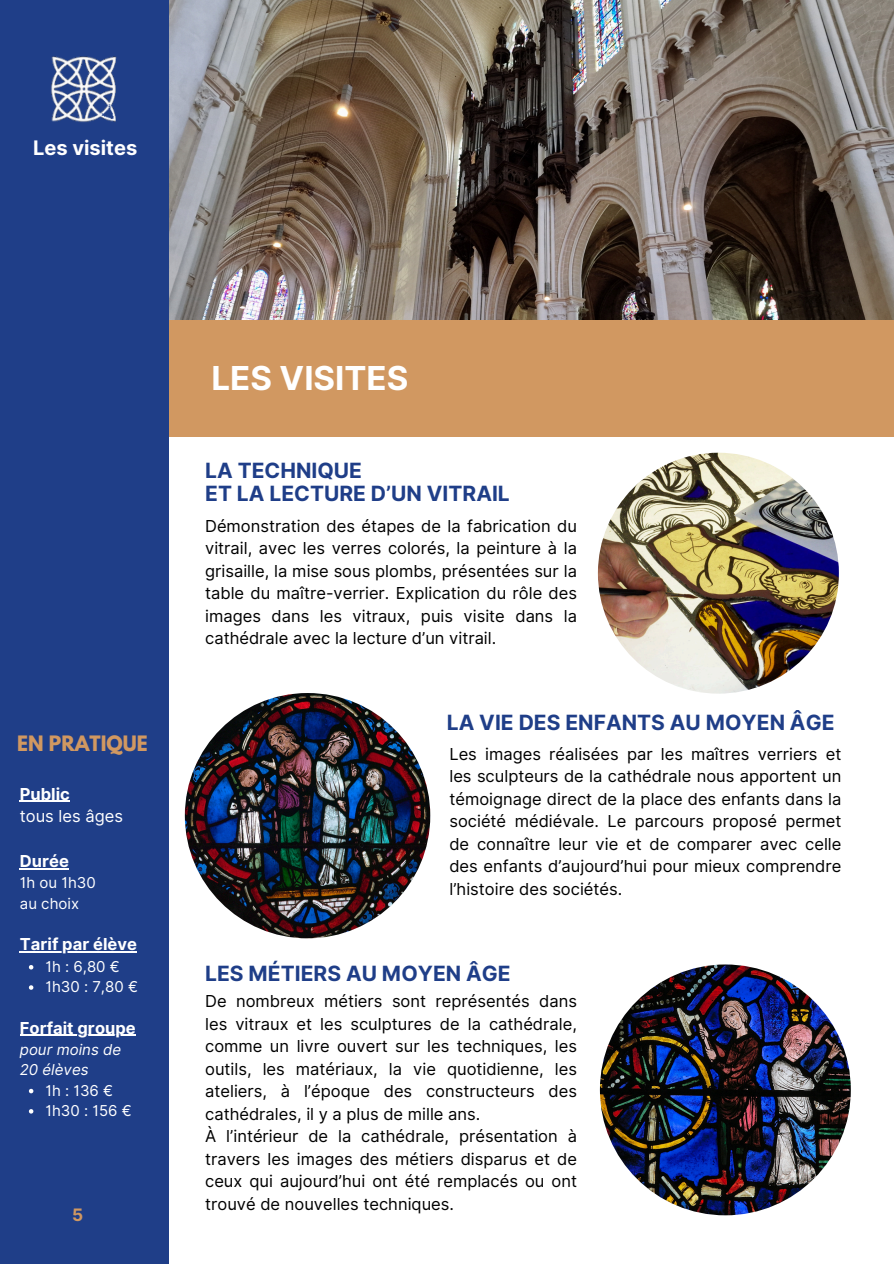
<style>
.page{position:relative;width:894px;height:1264px;background:#fff}
.page>*{position:absolute;margin:0;border:0;box-sizing:border-box;transform-origin:0 0}
.t1{font:700 33px "Inter";color:#fff}
.t2{font:700 21px/23.7px "Inter";color:#1f3e88}
.t3{font:700 19.95px "Inter";color:#fff}
.t4{font:19.95px "Inter";color:#fff}
.t5{font:700 18.75px "League Spartan";color:#d19861}
.t6{font:700 17.1px "Inter";color:#d19861}
.t7{font:16.5px/22.5px "Inter";color:#000;text-align:justify}
.t8{font:700 16.5px "Inter";color:#fff}
.t9{font:16.5px "Inter";color:#fff}
.t10{font:15px "Inter";color:#fff}
.t11{font:italic 15px "Inter";color:#fff}
</style>
<div class="page">
<img style="left:168px;top:0;width:725px;height:320px">
<div style="left:138px;top:320px;width:755px;height:116px;background:#d19861"></div>
<img style="left:185px;top:693px;width:245px;height:245px;border-radius:50%">
<img style="left:597px;top:453px;width:241px;height:240px;border-radius:50%">
<div style="left:0;top:0;width:168px;height:1263px;background:#1f3e88"></div>
<hr style="left:20px;top:800px;width:50px;height:1px;background:#fff">
<hr style="left:20px;top:868px;width:49px;height:1px;background:#fff">
<hr style="left:20px;top:951px;width:117px;height:1px;background:#fff">
<svg style="left:29px;top:965px;width:4px;height:4px"></svg>
<svg style="left:29px;top:985px;width:4px;height:4px"></svg>
<hr style="left:20px;top:1034px;width:116px;height:1px;background:#fff">
<svg style="left:29px;top:1088px;width:4px;height:5px"></svg>
<svg style="left:29px;top:1109px;width:4px;height:4px"></svg>
<img style="left:599px;top:964px;width:251px;height:251px;border-radius:50%">
<h2 class="t3" style="left:33px;top:136px;width:106px">Les visites</h2>
<p class="t4" style="left:58px;top:137px;width:64px">Visites</p>
<p class="t5" style="left:17px;top:734px;width:132px">EN PRATIQUE</p>
<p class="t8" style="left:20px;top:783px;width:52px">Public</p>
<h6 class="t9" style="left:20px;top:806px;width:104px">tous les âges</h6>
<p class="t8" style="left:20px;top:851px;width:51px">Durée</p>
<p class="t10" style="left:20px;top:874px;width:77px">1h ou 1h30</p>
<p class="t10" style="left:20px;top:894px;width:61px">au choix</p>
<p class="t8" style="left:20px;top:934px;width:118px">Tarif par élève</p>
<p class="t10" style="left:45px;top:957px;width:76px">1h : 6,80 €</p>
<p class="t10" style="left:45px;top:977px;width:94px">1h30 : 7,80 €</p>
<p class="t8" style="left:20px;top:1017px;width:117px">Forfait groupe</p>
<p class="t11" style="left:20px;top:1040px;width:103px">pour moins de</p>
<p class="t11" style="left:20px;top:1060px;width:70px">20 élèves</p>
<p class="t10" style="left:45px;top:1081px;width:69px">1h : 136 €</p>
<h1 class="t10" style="left:45px;top:1101px;width:88px">1h30 : 156 €</h1>
<p class="t6" style="left:66px;top:1204px;width:24px">02</p>
<p class="t6" style="left:72px;top:1204px;width:13px">5</p>
<h5 class="t1" style="left:211px;top:358px;width:198px">LES VISITES</h5>
<p class="t2" style="left:205px;top:458px;width:306px">LA TECHNIQUE<br>ET LA LECTURE D’UN VITRAIL</p>
<p class="t7" style="left:205px;top:514px;width:373px">Démonstration des étapes de la fabrication du vitrail, avec les verres colorés, la peinture à la grisaille, la mise sous plombs, présentées sur la table du maître-verrier. Explication du rôle des images dans les vitraux, puis visite dans la cathédrale avec la lecture d’un vitrail.</p>
<h4 class="t2" style="left:446px;top:710px;width:389px">LA VIE DES ENFANTS AU MOYEN ÂGE</h4>
<h3 class="t7" style="left:449px;top:742px;width:393px">Les images réalisées par les maîtres verriers et les sculpteurs de la cathédrale nous apportent un témoignage direct de la place des enfants dans la société médiévale. Le parcours proposé permet de connaître leur vie et de comparer avec celle des enfants d’aujourd’hui pour mieux comprendre l’histoire des sociétés.</h3>
<p class="t2" style="left:205px;top:961px;width:307px">LES MÉTIERS AU MOYEN ÂGE</p>
<h2 class="t7" style="left:205px;top:989px;width:373px">De nombreux métiers sont représentés dans les vitraux et les sculptures de la cathédrale, comme un livre ouvert sur les techniques, les outils, les matériaux, la vie quotidienne, les ateliers, à l’époque des constructeurs des cathédrales, il y a plus de mille ans.</h2>
<p class="t7" style="left:205px;top:1124px;width:373px">À l’intérieur de la cathédrale, présentation à travers les images des métiers disparus et de ceux qui aujourd’hui ont été remplacés ou ont trouvé de nouvelles techniques.</p>
</div>
